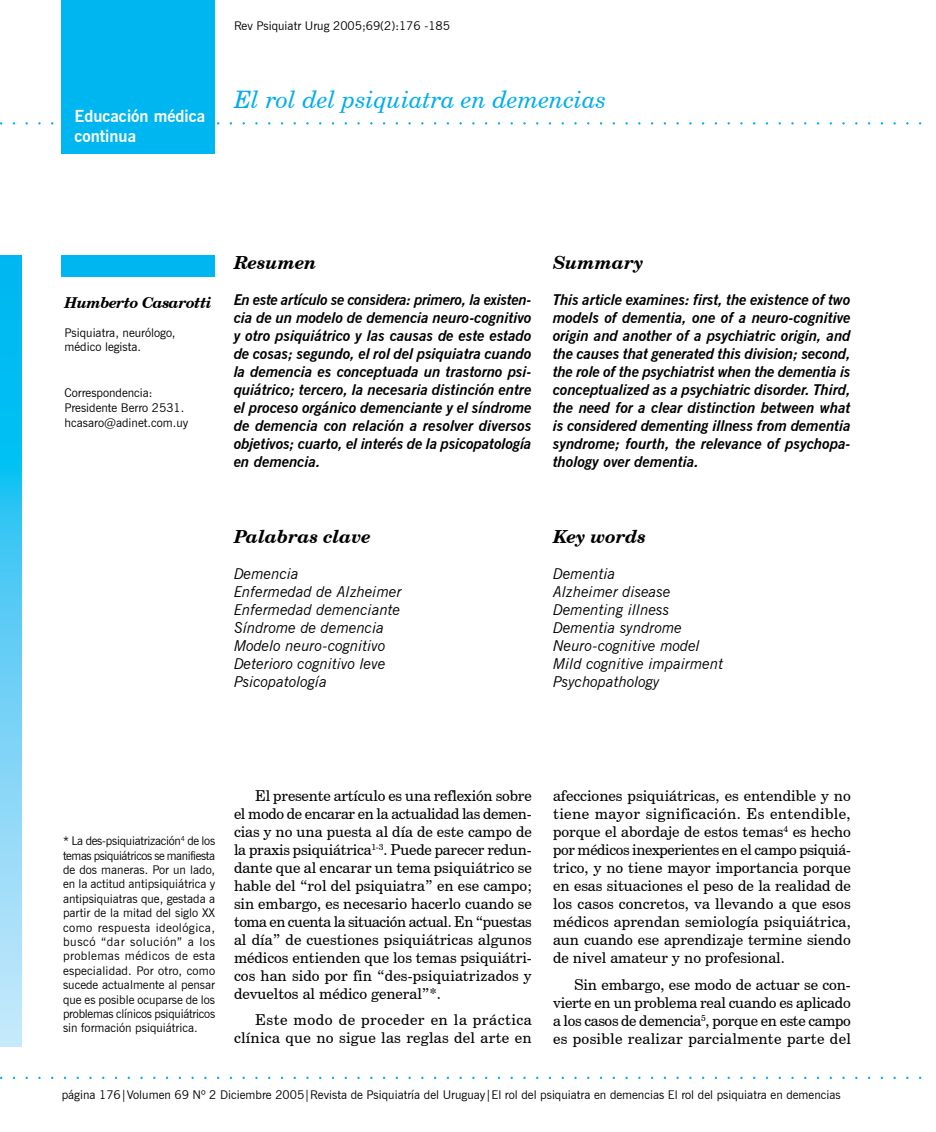
<style>
.page{position:relative;width:936px;height:1132px;background:#fff}
.page>*{position:absolute;margin:0;border:0;box-sizing:border-box;transform-origin:0 0}
.t1{font:italic 24px "Century Schoolbook BT";color:#00adef}
.t2{font:italic 700 18px "Century Schoolbook BT";color:#000}
.t3{font:700 16.5px/19.8px "News Gothic BT";color:#fff}
.t4{font:15px/18px "Century Schoolbook BT";letter-spacing:.005em;color:#000;text-align:justify}
.t5{font:italic 700 15px/18px "News Gothic BT";color:#000;text-align:justify}
.t6{font:italic 15px/18px "News Gothic BT";color:#000}
.t7{font:italic 700 15px "Century Schoolbook BT";letter-spacing:-.03em;color:#000}
.t8{font:12px/14.4px "News Gothic BT";color:#000}
</style>
<div class="page">
<div style="left:62px;top:0;width:153px;height:153px;background:#00b6f1"></div>
<div style="left:62px;top:255px;width:153px;height:21px;background:#00b6f1"></div>
<svg style="left:0;top:255px;width:21px;height:791px"></svg>
<p class="t3" style="left:74px;top:106px;width:132px">Educación médica continua</p>
<p class="t8" style="left:234px;top:19px;width:217px">Rev Psiquiatr Urug 2005;69(2):176 -185</p>
<h1 class="t1" style="left:234px;top:85px;width:374px">El rol del psiquiatra en demencias</h1>
<p class="t7" style="left:65px;top:293px;width:149px">Humberto Casarotti</p>
<p class="t8" style="left:65px;top:325px;width:112px">Psiquiatra, neurólogo, médico legista.</p>
<p class="t8" style="left:65px;top:385px;width:125px;line-height:15px">Correspondencia:<br>Presidente Berro 2531. hcasaro@adinet.com.uy</p>
<p class="t2" style="left:234px;top:251px;width:84px">Resumen</p>
<p class="t5" style="left:234px;top:290px;width:299px">En este artículo se considera: primero, la existen&shy;cia de un modelo de demencia neuro-cognitivo y otro psiquiátrico y las causas de este estado de cosas; segundo, el rol del psiquiatra cuando la demencia es conceptuada un trastorno psi&shy;quiátrico; tercero, la necesaria distinción entre el proceso orgánico demenciante y el síndrome de demencia con relación a resolver diversos objetivos; cuarto, el interés de la psicopatología en demencia.</p>
<p class="t2" style="left:553px;top:251px;width:92px">Summary</p>
<p class="t5" style="left:553px;top:290px;width:299px">This article examines: first, the existence of two models of dementia, one of a neuro-cognitive origin and another of a psychiatric origin, and the causes that generated this division; second, the role of the psychiatrist when the dementia is conceptualized as a psychiatric disorder. Third, the need for a clear distinction between what is considered dementing illness from dementia syndrome; fourth, the relevance of psychopa&shy;thology over dementia.</p>
<p class="t2" style="left:234px;top:525px;width:138px">Palabras clave</p>
<p class="t6" style="left:234px;top:564px;width:169px">Demencia<br>Enfermedad de Alzheimer<br>Enfermedad demenciante<br>Síndrome de demencia<br>Modelo neuro-cognitivo<br>Deterioro cognitivo leve<br>Psicopatología</p>
<p class="t2" style="left:553px;top:525px;width:95px">Key words</p>
<p class="t6" style="left:553px;top:564px;width:172px">Dementia<br>Alzheimer disease<br>Dementing illness<br>Dementia syndrome<br>Neuro-cognitive model<br>Mild cognitive impairment<br>Psychopathology</p>
<p class="t8" style="left:63px;top:833px;width:154px;text-align:justify">* La des-psiquiatrización<sup>4</sup> de los temas psiquiátricos se manifiesta de dos maneras. Por un lado, en la actitud antipsiquiátrica y antipsiquiatras que, gestada a partir de la mitad del siglo XX como respuesta ideológica, buscó “dar solución” a los problemas médicos de esta especialidad. Por otro, como sucede actualmente al pensar que es posible ocuparse de los problemas clínicos psiquiátricos sin formación psiquiátrica.</p>
<p class="t4" style="left:234px;top:785px;width:299px;text-indent:21px">El presente artículo es una reflexión sobre el modo de encarar en la actualidad las demen&shy;cias y no una puesta al día de este campo de la praxis psiquiátrica<sup>1-3</sup>. Puede parecer redun&shy;dante que al encarar un tema psiquiátrico se hable del “rol del psiquiatra” en ese campo; sin embargo, es necesario hacerlo cuando se toma en cuenta la situación actual. En “puestas al día” de cuestiones psiquiátricas algunos médicos entienden que los temas psiquiátri&shy;cos han sido por fin “des-psiquiatrizados y devueltos al médico general”*.</p>
<p class="t4" style="left:234px;top:1010px;width:299px;text-align:right">Este modo de proceder en la práctica clínica que no sigue las reglas del arte en</p>
<p class="t4" style="left:553px;top:786px;width:299px">afecciones psiquiátricas, es entendible y no tiene mayor significación. Es entendible, porque el abordaje de estos temas<sup>4</sup> es hecho por médicos inexperientes en el campo psiquiá&shy;trico, y no tiene mayor importancia porque en esas situaciones el peso de la realidad de los casos concretos, va llevando a que esos médicos aprendan semiología psiquiátrica, aun cuando ese aprendizaje termine siendo de nivel amateur y no profesional.</p>
<p class="t4" style="left:553px;top:974px;width:299px;text-indent:21px">Sin embargo, ese modo de actuar se con&shy;vierte en un problema real cuando es aplicado a los casos de demencia<sup>5</sup>, porque en este campo es posible realizar parcialmente parte del</p>
<p class="t8" style="left:62px;top:1086px;width:780px">página 176|Volumen 69 Nº 2 Diciembre 2005|Revista de Psiquiatría del Uruguay|El rol del psiquiatra en demencias El rol del psiquiatra en demencias</p>
</div>
